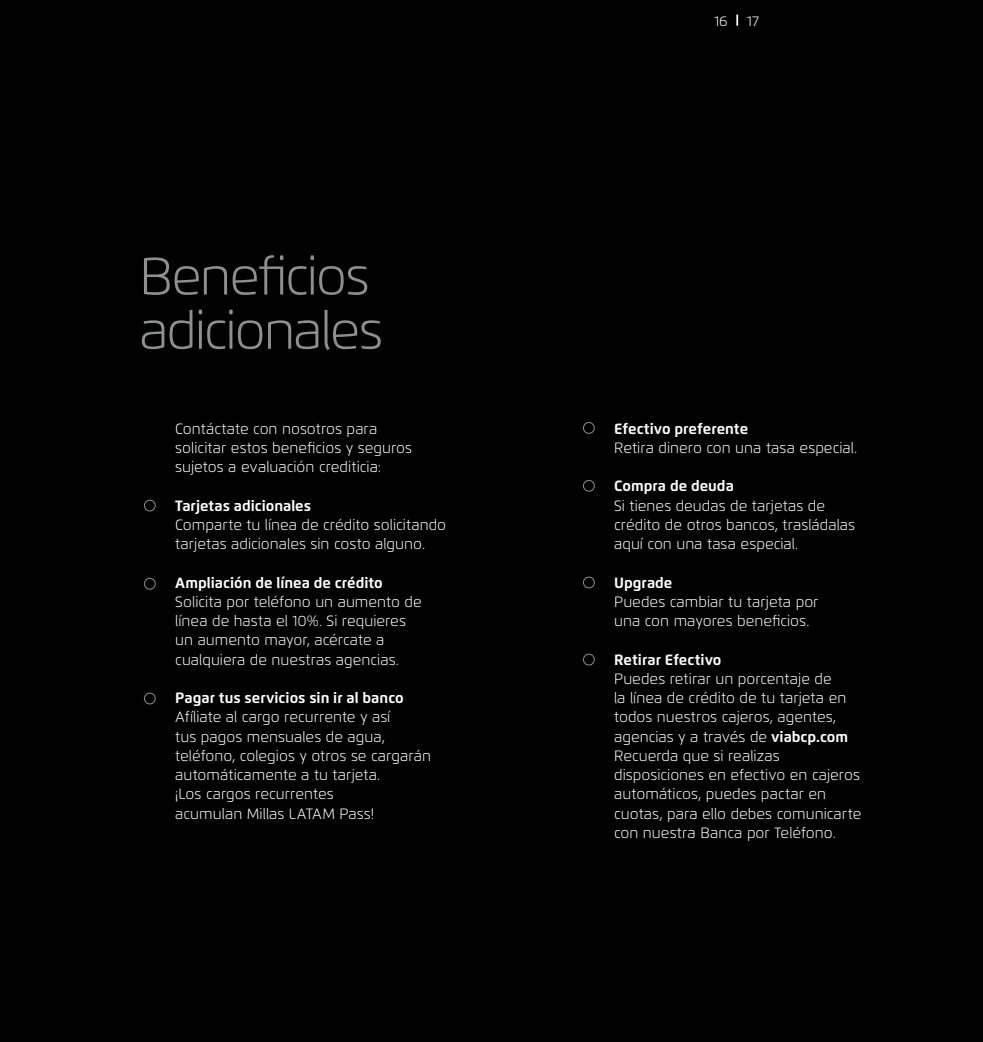
<style>
.page{position:relative;width:983px;height:1042px;background:#fff}
.page>*{position:absolute;margin:0;border:0;box-sizing:border-box;transform-origin:0 0}
.t1{font:300 52.5px/54.2px "Flexo";letter-spacing:-.04em;color:#8e9090}
.t2{font:300 14.88px/19.2px "Flexo";color:#fff}
.t3{font:700 14.88px "Flexo";color:#fff}
.t4{font:300 14px "Flexo";color:#fff}
.s1{font-weight:700}
</style>
<div class="page">
<div style="left:0;top:0;width:982px;height:1042px;background:#000"></div>
<svg style="left:736px;top:15px;width:2px;height:11px"></svg>
<div style="left:144px;top:500px;width:12px;height:11px;border:1px solid #8e9090;border-radius:50%"></div>
<div style="left:144px;top:578px;width:12px;height:12px;border:1px solid #8e9090;border-radius:50%"></div>
<div style="left:144px;top:693px;width:12px;height:11px;border:1px solid #8e9090;border-radius:50%"></div>
<div style="left:583px;top:480px;width:11px;height:12px;border:1px solid #8e9090;border-radius:50%"></div>
<div style="left:583px;top:422px;width:11px;height:12px;border:1px solid #8e9090;border-radius:50%"></div>
<div style="left:583px;top:577px;width:11px;height:11px;border:1px solid #8e9090;border-radius:50%"></div>
<div style="left:583px;top:654px;width:11px;height:11px;border:1px solid #8e9090;border-radius:50%"></div>
<h1 class="t1" style="left:139px;top:249px;width:245px">Beneficios adicionales</h1>
<p class="t2" style="left:175px;top:419px;width:238px">Contáctate con nosotros para solicitar estos beneficios y seguros sujetos a evaluación crediticia:</p>
<p class="t3" style="left:175px;top:496px;width:137px">Tarjetas adicionales</p>
<p class="t2" style="left:175px;top:515px;width:272px">Comparte tu línea de crédito solicitando tarjetas adicionales sin costo alguno.</p>
<p class="t3" style="left:175px;top:573px;width:209px">Ampliación de línea de crédito</p>
<p class="t2" style="left:175px;top:592px;width:248px">Solicita por teléfono un aumento de línea de hasta el 10%. Si requieres un aumento mayor, acércate a cualquiera de nuestras agencias.</p>
<p class="t3" style="left:175px;top:689px;width:230px">Pagar tus servicios sin ir al banco</p>
<p class="t2" style="left:175px;top:707px;width:257px">Afíliate al cargo recurrente y así<br>tus pagos mensuales de agua, teléfono, colegios y otros se cargarán automáticamente a tu tarjeta.<br>¡Los cargos recurrentes<br>acumulan Millas LATAM Pass!</p>
<p class="t4" style="left:714px;top:12px;width:15px">16</p>
<p class="t4" style="left:747px;top:12px;width:13px">17</p>
<p class="t3" style="left:614px;top:419px;width:135px">Efectivo preferente</p>
<p class="t2" style="left:614px;top:438px;width:244px">Retira dinero con una tasa especial.</p>
<p class="t3" style="left:614px;top:477px;width:121px">Compra de deuda</p>
<p class="t2" style="left:614px;top:496px;width:242px">Si tienes deudas de tarjetas de crédito de otros bancos, trasládalas aquí con una tasa especial.</p>
<p class="t3" style="left:614px;top:573px;width:60px">Upgrade</p>
<p class="t2" style="left:614px;top:592px;width:206px">Puedes cambiar tu tarjeta por una con mayores beneficios.</p>
<p class="t3" style="left:614px;top:650px;width:109px">Retirar Efectivo</p>
<p class="t2" style="left:614px;top:669px;width:248px">Puedes retirar un porcentaje de<br>la línea de crédito de tu tarjeta en todos nuestros cajeros, agentes, agencias y a través de <span class="s1">viabcp.com<br></span>Recuerda que si realizas disposiciones en efectivo en cajeros automáticos, puedes pactar en cuotas, para ello debes comunicarte con nuestra Banca por Teléfono.</p>
</div>
